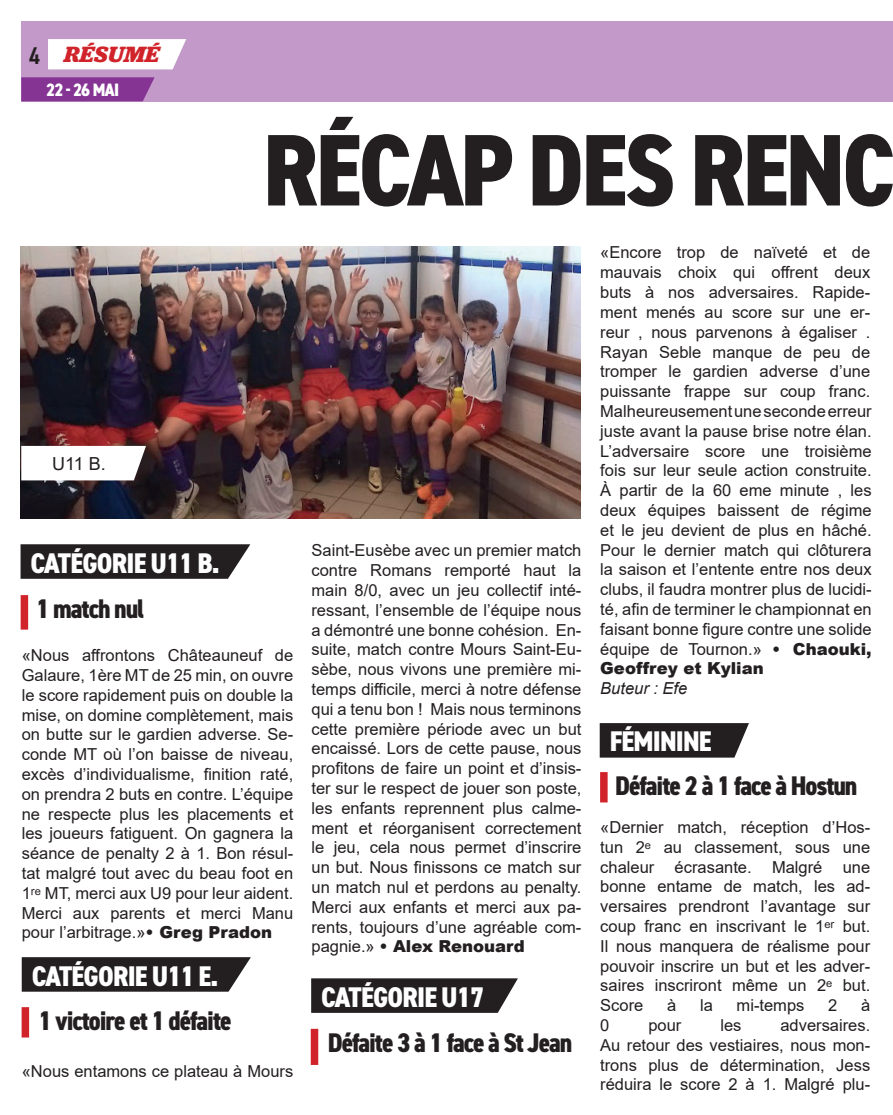
<style>
.page{position:relative;width:893px;height:1115px;background:#fff}
.page>*{position:absolute;margin:0;border:0;box-sizing:border-box;transform-origin:0 0}
.t1{font:800 condensed 102px "DIN2014";letter-spacing:-.03em;color:#231f20}
.t2{font:800 condensed 28.5px "DIN2014";letter-spacing:-.03em;color:#fff}
.t3{font:800 condensed 27px "DIN2014";letter-spacing:-.04em;color:#231f20}
.t4{font:italic 700 22.95px "Jubilat";color:#d1232a}
.t5{font:800 condensed 18px "DIN2014";color:#fff}
.t6{font:18px "Arial";color:#231f20}
.t7{font:16.5px/19.8px "Arial";color:#231f20;text-align:justify}
.t8{font:italic 16.5px "Arial";color:#231f20}
.s1{font-family:"DIN2014";font-weight:600;font-style:normal;font-stretch:condensed;font-size:24.3px;color:#231f20}
.s2{font-weight:900}
</style>
<div class="page">
<svg style="left:22px;top:957px;width:229px;height:34px;background:#2e2a2b"></svg>
<div style="left:22px;top:1007px;width:7px;height:30px;background:#d1232a"></div>
<svg style="left:600px;top:723px;width:149px;height:34px;background:#2e2a2b"></svg>
<div style="left:600px;top:772px;width:8px;height:30px;background:#d1232a"></div>
<svg style="left:21px;top:544px;width:229px;height:35px;background:#302c2d"></svg>
<div style="left:21px;top:595px;width:7px;height:34px;background:#d1232a"></div>
<div style="left:21px;top:21px;width:872px;height:80px;background:#c299c9"></div>
<div style="left:48px;top:39px;width:138px;height:30px;background:#fff"></div>
<svg style="left:21px;top:77px;width:134px;height:24px;background:#883a97"></svg>
<img style="left:21px;top:246px;width:559px;height:273px">
<svg style="left:21px;top:446px;width:125px;height:34px"></svg>
<svg style="left:311px;top:978px;width:207px;height:34px;background:#2f2c2d"></svg>
<div style="left:311px;top:1028px;width:7px;height:37px;background:#d1232a"></div>
<h3 class="t4" style="left:29px;top:39px;width:132px"><span class="s1">4</span> RÉSUMÉ</h3>
<p class="t5" style="left:46px;top:78px;width:56px">22 - 26 mai</p>
<h1 class="t1" style="left:263px;top:102px;width:634px">RÉCAP DES RENC</h1>
<p class="t6" style="left:52px;top:451px;width:55px">U11 B.</p>
<h2 class="t2" style="left:31px;top:544px;width:191px">CATÉGORIE U11 B.</h2>
<h3 class="t3" style="left:36px;top:591px;width:110px">1 match nul</h3>
<p class="t7" style="left:22px;top:645px;width:273px">«Nous affrontons Châteauneuf de Galaure, 1ère MT de 25 min, on ouvre le score rapidement puis on double la mise, on domine complètement, mais on butte sur le gardien adverse. Se&shy;conde MT où l’on baisse de niveau, excès d’individualisme, finition raté, on prendra 2 buts en contre. L’équipe ne respecte plus les placements et les joueurs fatiguent. On gagnera la séance de penalty 2 à 1. Bon résul&shy;tat malgré tout avec du beau foot en 1ʳᵉ MT, merci aux U9 pour leur aident.<br>Merci aux parents et merci Manu pour l’arbitrage.»<span class="s2">• Greg Pradon</span></p>
<h2 class="t2" style="left:32px;top:956px;width:188px">CATÉGORIE U11 E.</h2>
<h3 class="t3" style="left:39px;top:1003px;width:195px">1 victoire et 1 défaite</h3>
<p class="t7" style="left:22px;top:1061px;width:273px">«Nous entamons ce plateau à Mours</p>
<p class="t7" style="left:311px;top:540px;width:271px">Saint-Eusèbe avec un premier match contre Romans remporté haut la main 8/0, avec un jeu collectif inté&shy;ressant, l’ensemble de l’équipe nous a démontré une bonne cohésion. En&shy;suite, match contre Mours Saint-Eu&shy;sèbe, nous vivons une première mi&shy;temps difficile, merci à notre défense qui a tenu bon ! Mais nous terminons cette première période avec un but encaissé. Lors de cette pause, nous profitons de faire un point et d’insis&shy;ter sur le respect de jouer son poste, les enfants reprennent plus calme&shy;ment et réorganisent correctement le jeu, cela nous permet d’inscrire un but. Nous finissons ce match sur un match nul et perdons au penalty.<br>Merci aux enfants et merci aux pa&shy;rents, toujours d’une agréable com&shy;pagnie.» <span class="s2">• Alex Renouard</span></p>
<h2 class="t2" style="left:321px;top:978px;width:164px">CATÉGORIE U17</h2>
<h3 class="t3" style="left:328px;top:1024px;width:246px">Défaite 3 à 1 face à St Jean</h3>
<p class="t7" style="left:600px;top:243px;width:273px">«Encore trop de naïveté et de mauvais choix qui offrent deux buts à nos adversaires. Rapide&shy;ment menés au score sur une er&shy;reur , nous parvenons à égaliser .<br>Rayan Seble manque de peu de tromper le gardien adverse d’une puissante frappe sur coup franc.<br>Malheureusement une seconde erreur juste avant la pause brise notre élan.<br>L’adversaire score une troisième fois sur leur seule action construite.<br>À partir de la 60 eme minute , les deux équipes baissent de régime et le jeu devient de plus en hâché.<br>Pour le dernier match qui clôturera la saison et l’entente entre nos deux clubs, il faudra montrer plus de lucidi&shy;té, afin de terminer le championnat en faisant bonne figure contre une solide équipe de Tournon.» <span class="s2">• Chaouki, Geoffrey et Kylian</span></p>
<p class="t8" style="left:600px;top:678px;width:89px">Buteur : Efe</p>
<h2 class="t2" style="left:610px;top:722px;width:104px">FÉMININE</h2>
<h3 class="t3" style="left:615px;top:768px;width:244px">Défaite 2 à 1 face à Hostun</h3>
<p class="t7" style="left:600px;top:817px;width:272px">«Dernier match, réception d’Hos&shy;tun 2ᵉ au classement, sous une chaleur écrasante. Malgré une bonne entame de match, les ad&shy;versaires prendront l’avantage sur coup franc en inscrivant le 1ᵉʳ but.<br>Il nous manquera de réalisme pour pouvoir inscrire un but et les adver&shy;saires inscriront même un 2ᵉ but.<br>Score</p>
<p class="t7" style="left:667px;top:995px;width:11px">à</p>
<p class="t7" style="left:700px;top:995px;width:14px">la</p>
<p class="t7" style="left:737px;top:995px;width:69px">mi-temps</p>
<p class="t7" style="left:828px;top:995px;width:11px">2</p>
<p class="t7" style="left:861px;top:995px;width:11px">à</p>
<p class="t7" style="left:600px;top:1015px;width:11px">0</p>
<p class="t7" style="left:648px;top:1015px;width:35px">pour</p>
<p class="t7" style="left:720px;top:1015px;width:23px">les</p>
<p class="t7" style="left:600px;top:1015px;width:272px;text-indent:180px">adversaires.<br>Au retour des vestiaires, nous mon&shy;trons plus de détermination, Jess réduira le score 2 à 1. Malgré plu-</p>
</div>
